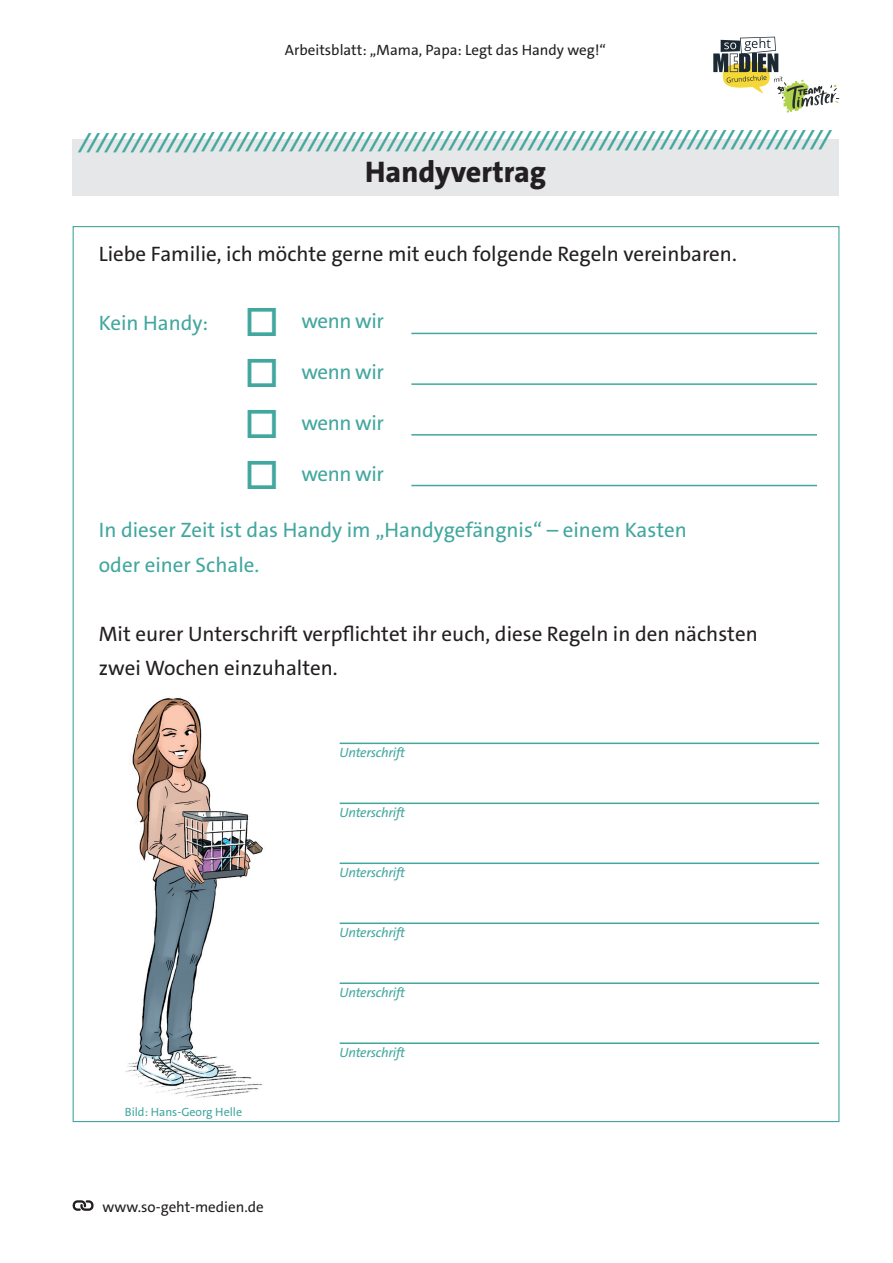
<style>
.page{position:relative;width:893px;height:1263px;background:#fff}
.page>*{position:absolute;margin:0;border:0;box-sizing:border-box;transform-origin:0 0}
.t1{font:39px/51px "Wingdings";color:#42a79f;text-align:justify}
.t2{font:800 30px "The Sans C4 s";color:#231f20}
.t3{font:21px/34.5px "The Sans C4 s";color:#231f20}
.t4{font:21px/34.5px "The Sans C4 s";color:#42a79f}
.t5{font:italic 700 21px "The Sans C4 s";color:#42a79f}
.t6{font:15px "The Sans C4 s";color:#231f20}
.t7{font:italic 13.5px "The Sans C4 s";letter-spacing:-.02em;color:#42a79f}
.t8{font:12px "The Sans C4 s";color:#42a79f}
</style>
<div class="page">
<svg style="left:73px;top:1200px;width:21px;height:11px"></svg>
<svg style="left:713px;top:37px;width:126px;height:76px"></svg>
<div style="left:72px;top:139px;width:767px;height:57px;background:#e6e7e9"></div>
<hr style="left:411px;top:333px;width:406px;height:1px;background:#42a79f">
<hr style="left:411px;top:383px;width:406px;height:2px;background:#42a79f">
<hr style="left:411px;top:434px;width:406px;height:2px;background:#42a79f">
<hr style="left:340px;top:802px;width:479px;height:2px;background:#42a79f">
<hr style="left:340px;top:862px;width:479px;height:2px;background:#42a79f">
<hr style="left:340px;top:743px;width:479px;height:1px;background:#42a79f">
<hr style="left:340px;top:922px;width:479px;height:2px;background:#42a79f">
<hr style="left:340px;top:982px;width:479px;height:2px;background:#42a79f">
<hr style="left:340px;top:1042px;width:479px;height:2px;background:#42a79f">
<hr style="left:411px;top:485px;width:406px;height:1px;background:#42a79f">
<img style="left:126px;top:698px;width:137px;height:401px">
<p class="t6" style="left:285px;top:40px;width:323px">Arbeitsblatt: „Mama, Papa: Legt das Handy weg!“</p>
<p class="t5" style="left:80px;top:127px;width:752px">/////////////////////////////////////////////////////////////////////////////////////</p>
<h2 class="t2" style="left:365px;top:153px;width:182px">Handyvertrag</h2>
<p class="t3" style="left:99px;top:237px;width:639px">Liebe Familie, ich möchte gerne mit euch folgende Regeln vereinbaren.</p>
<p class="t4" style="left:99px;top:306px;width:111px">Kein Handy:</p>
<h1 class="t1" style="left:244px;top:297px;width:36px">□ □ □ □</h1>
<p class="t4" style="left:301px;top:303px;width:84px">wenn wir</p>
<p class="t4" style="left:301px;top:354px;width:84px">wenn wir</p>
<p class="t4" style="left:301px;top:405px;width:84px">wenn wir</p>
<p class="t4" style="left:301px;top:456px;width:84px">wenn wir</p>
<p class="t4" style="left:99px;top:513px;width:590px">In dieser Zeit ist das Handy im „Handygefängnis“ – einem Kasten oder einer Schale.</p>
<p class="t3" style="left:99px;top:616px;width:660px">Mit eurer Unterschrift verpflichtet ihr euch, diese Regeln in den nächsten zwei Wochen einzuhalten.</p>
<p class="t7" style="left:340px;top:744px;width:67px">Unterschrift</p>
<p class="t7" style="left:340px;top:804px;width:67px">Unterschrift</p>
<p class="t7" style="left:340px;top:864px;width:67px">Unterschrift</p>
<p class="t7" style="left:340px;top:924px;width:67px">Unterschrift</p>
<p class="t7" style="left:340px;top:984px;width:67px">Unterschrift</p>
<p class="t8" style="left:125px;top:1105px;width:119px">Bild: Hans-Georg Helle</p>
<p class="t6" style="left:102px;top:1198px;width:163px">www.so-geht-medien.de</p>
<p class="t7" style="left:340px;top:1044px;width:67px">Unterschrift</p>
</div>
